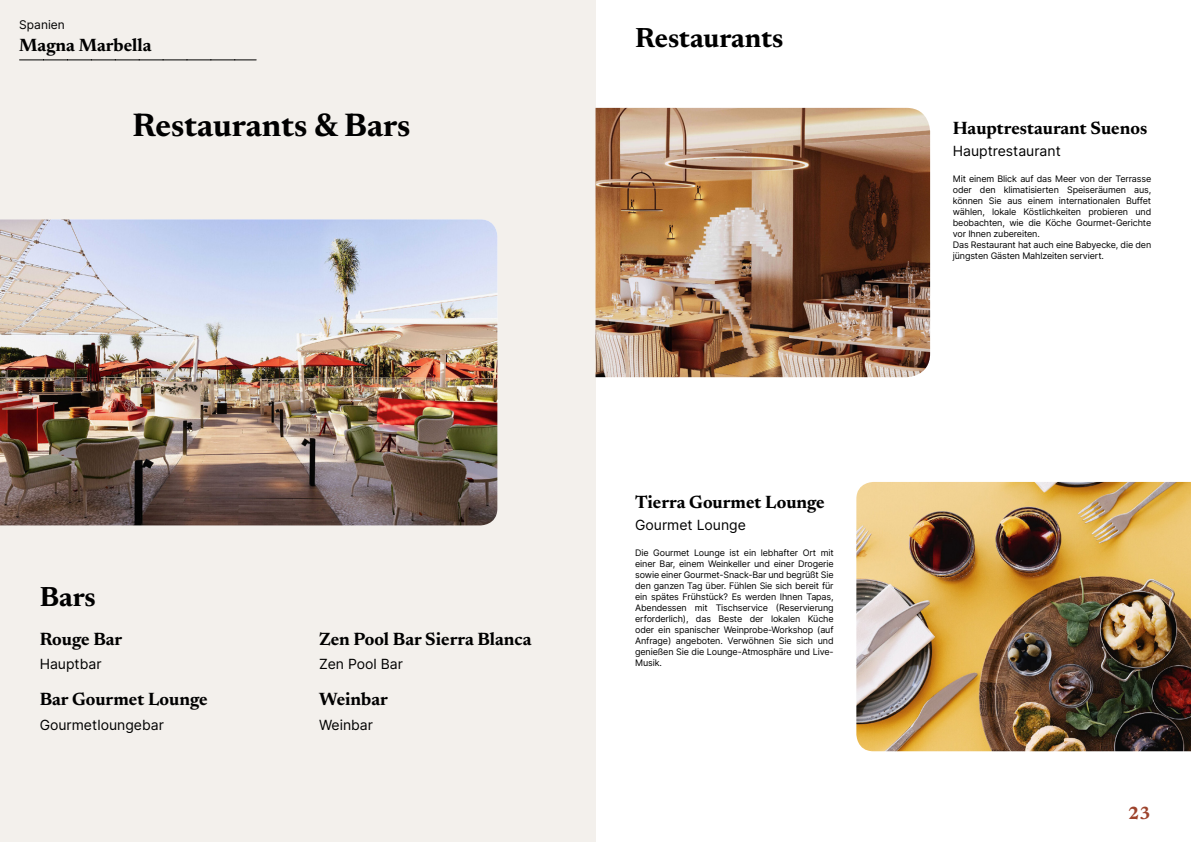
<style>
.page{position:relative;width:1191px;height:842px;background:#fff}
.page>*{position:absolute;margin:0;border:0;box-sizing:border-box;transform-origin:0 0}
.t1{font:700 33px "Newsreader 24 pt";color:#000}
.t2{font:700 28px "Newsreader 24 pt";color:#000}
.t3{font:700 18px "Newsreader 24 pt";color:#000}
.t4{font:700 18px "Newsreader 24 pt";color:#9d432c}
.t5{font:14px "Inter";color:#000}
.t6{font:12px "Inter";color:#000}
.t7{font:9px/11px "Inter";letter-spacing:-.015em;color:#000}
</style>
<div class="page">
<div style="left:0;top:0;width:595px;height:842px;background:#f3f0ec"></div>
<img style="left:0;top:219px;width:497px;height:306px">
<img style="left:595px;top:108px;width:335px;height:269px">
<img style="left:856px;top:482px;width:335px;height:269px">
<svg style="left:20px;top:60px;width:236px;height:1px"></svg>
<h3 class="t6" style="left:19px;top:15px;width:47px">Spanien</h3>
<h3 class="t3" style="left:19px;top:32px;width:134px">Magna Marbella</h3>
<h1 class="t1" style="left:133px;top:101px;width:279px">Restaurants &amp; Bars</h1>
<h2 class="t2" style="left:635px;top:18px;width:150px">Restaurants</h2>
<h2 class="t2" style="left:40px;top:576px;width:58px">Bars</h2>
<h3 class="t3" style="left:40px;top:626px;width:84px">Rouge Bar</h3>
<h3 class="t5" style="left:40px;top:654px;width:63px">Hauptbar</h3>
<h3 class="t3" style="left:40px;top:687px;width:169px">Bar Gourmet Lounge</h3>
<h3 class="t5" style="left:40px;top:715px;width:126px">Gourmetloungebar</h3>
<h3 class="t3" style="left:319px;top:626px;width:214px">Zen Pool Bar Sierra Blanca</h3>
<h3 class="t5" style="left:319px;top:654px;width:86px">Zen Pool Bar</h3>
<h3 class="t3" style="left:319px;top:687px;width:70px">Weinbar</h3>
<h3 class="t5" style="left:319px;top:715px;width:56px">Weinbar</h3>
<h3 class="t3" style="left:635px;top:489px;width:191px">Tierra Gourmet Lounge</h3>
<h3 class="t5" style="left:635px;top:515px;width:112px">Gourmet Lounge</h3>
<p class="t7" style="left:635px;top:547px;width:200px;text-align:justify">Die Gourmet Lounge ist ein lebhafter Ort mit einer Bar, einem Weinkeller und einer Drogerie sowie einer Gourmet-Snack-Bar und begrüßt Sie den ganzen Tag über. Fühlen Sie sich bereit für ein spätes Frühstück? Es werden Ihnen Tapas, Abendessen mit Tischservice (Reservierung erforderlich), das Beste der lokalen Küche oder ein spanischer Weinprobe-Workshop (auf Anfrage) angeboten. Verwöhnen Sie sich und genießen Sie die Lounge-Atmosphäre und Live-Musik.</p>
<h3 class="t3" style="left:952px;top:115px;width:196px">Hauptrestaurant Suenos</h3>
<h3 class="t5" style="left:952px;top:141px;width:109px">Hauptrestaurant</h3>
<p class="t7" style="left:952px;top:173px;width:200px">Mit einem Blick auf das Meer von der Terrasse oder den klimatisierten Speiseräumen aus, können Sie aus einem internationalen Buffet wählen, lokale Köstlichkeiten probieren und beobachten, wie die Köche Gourmet-Gerichte vor Ihnen zubereiten.<br>Das Restaurant hat auch eine Babyecke, die den jüngsten Gästen Mahlzeiten serviert.</p>
<h3 class="t4" style="left:1128px;top:800px;width:24px">23</h3>
</div>
